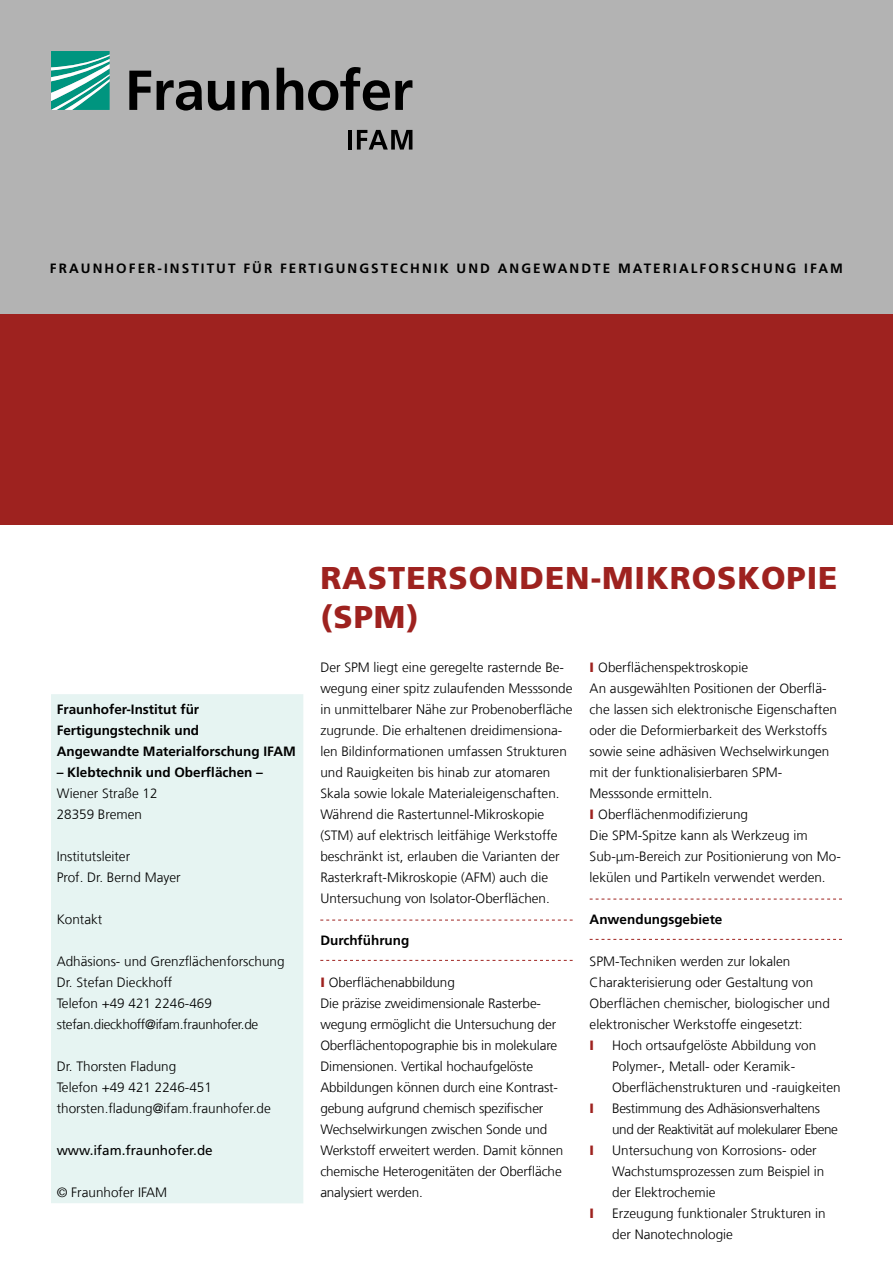
<style>
.page{position:relative;width:893px;height:1263px;background:#fff}
.page>*{position:absolute;margin:0;border:0;box-sizing:border-box;transform-origin:0 0}
.t1{font:900 31.5px/39px "Frutiger LT Com";letter-spacing:.03em;color:#9e221f}
.t2{font:300 13.5px/21px "Frutiger LT Com";color:#000}
.t3{font:700 13.5px "Frutiger LT Com";letter-spacing:.155em;color:#000}
.t4{font:700 13.5px/21px "Frutiger LT Com";color:#000}
.t5{font:300 13.5px/21px "Frutiger LT Com";letter-spacing:-.03em;color:#000}
.t6{font:13.5px "Frutiger LT Com";color:#000}
.t7{font:900 13.5px "Frutiger LT Com";color:#9e221f}
.s1{font-weight:900;color:#9e221f}
</style>
<div class="page">
<div style="left:0;top:0;width:893px;height:315px;background:#b3b3b3"></div>
<svg style="left:51px;top:51px;width:59px;height:59px;background:#4bb2a3"></svg>
<svg style="left:129px;top:67px;width:283px;height:44px"></svg>
<hr style="left:348px;top:130px;width:4px;height:20px;background:#000">
<svg style="left:357px;top:130px;width:55px;height:20px"></svg>
<div style="left:0;top:315px;width:893px;height:210px;background:#9e221f"></div>
<svg style="left:320px;top:920px;width:253px;height:1px"></svg>
<svg style="left:320px;top:960px;width:253px;height:1px"></svg>
<svg style="left:590px;top:899px;width:252px;height:1px"></svg>
<svg style="left:590px;top:939px;width:252px;height:1px"></svg>
<div style="left:51px;top:694px;width:252px;height:509px;background:#e6f4f2"></div>
<p class="t3" style="left:50px;top:260px;width:782px">Fraunhof er-institut f ür f ertigungstechnik und angewandte materialforschung I FAM</p>
<p class="t4" style="left:57px;top:699px;width:229px">Fraunhofer-Institut für<br>Fertigungstechnik und<br>Angewandte Materialforschung IFAM</p>
<p class="t4" style="left:57px;top:762px;width:208px">– Klebtechnik und Oberflächen –</p>
<p class="t2" style="left:57px;top:783px;width:102px">Wiener Straße 12<br>28359 Bremen</p>
<p class="t2" style="left:57px;top:846px;width:126px">Institutsleiter<br>Prof. Dr. Bernd Mayer</p>
<p class="t2" style="left:57px;top:909px;width:47px">Kontakt</p>
<p class="t2" style="left:57px;top:951px;width:229px">Adhäsions- und Grenzflächenforschung<br>Dr. Stefan Dieckhoff<br>Telefon +49 421 2246-469 stefan.dieckhoff@ifam.fraunhofer.de</p>
<p class="t2" style="left:57px;top:1056px;width:216px">Dr. Thorsten Fladung<br>Telefon +49 421 2246-451 thorsten.fladung@ifam.fraunhofer.de</p>
<p class="t6" style="left:57px;top:1142px;width:158px">www.ifam.fraunhofer.de</p>
<p class="t2" style="left:57px;top:1182px;width:112px">© Fraunhofer IFAM</p>
<h1 class="t1" style="left:320px;top:558px;width:519px">RASTERSONDEN-MIKROSKOPIE (SPM)</h1>
<p class="t2" style="left:320px;top:657px;width:254px">Der SPM liegt eine geregelte rasternde Be&shy;wegung einer spitz zulaufenden Messsonde in unmittelbarer Nähe zur Probenoberfläche zugrunde. Die erhaltenen dreidimensiona&shy;len Bildinformationen umfassen Strukturen und Rauigkeiten bis hinab zur atomaren Skala sowie lokale Materialeigenschaften.<br>Während die Rastertunnel-Mikroskopie (STM) auf elektrisch leitfähige Werkstoffe beschränkt ist, erlauben die Varianten der Rasterkraft-Mikroskopie (AFM) auch die Untersuchung von Isolator-Oberflächen.</p>
<p class="t3" style="left:320px;top:932px;width:90px">Durchführung</p>
<p class="t2" style="left:320px;top:972px;width:245px"><span class="s1">I</span> Oberflächenabbildung<br>Die präzise zweidimensionale Rasterbe&shy;wegung ermöglicht die Untersuchung der Oberflächentopographie bis in molekulare Dimensionen. Vertikal hochaufgelöste Abbildungen können durch eine Kontrast&shy;gebung aufgrund chemisch spezifischer Wechselwirkungen zwischen Sonde und Werkstoff erweitert werden. Damit können chemische Heterogenitäten der Oberfläche analysiert werden.</p>
<p class="t2" style="left:590px;top:657px;width:253px"><span class="s1">I</span> Oberflächenspektroskopie<br>An ausgewählten Positionen der Oberflä&shy;che lassen sich elektronische Eigenschaften oder die Deformierbarkeit des Werkstoffs sowie seine adhäsiven Wechselwirkungen mit der funktionalisierbaren SPM-Messsonde ermitteln.<br><span class="s1">I</span> Oberflächenmodifizierung<br>Die SPM-Spitze kann als Werkzeug im Sub-μm-Bereich zur Positionierung von Mo&shy;lekülen und Partikeln verwendet werden.</p>
<p class="t3" style="left:590px;top:911px;width:134px">Anwendungsgebiete</p>
<p class="t2" style="left:590px;top:951px;width:242px">SPM-Techniken werden zur lokalen Charakterisierung oder Gestaltung von Oberflächen chemischer, biologischer und elektronischer Werkstoffe eingesetzt:</p>
<p class="t7" style="left:590px;top:1037px;width:4px">I</p>
<p class="t2" style="left:612px;top:1035px;width:230px">Hoch ortsaufgelöste Abbildung von<br>Polymer-, Metall- oder Keramik-<br>Oberflächenstrukturen und -rauigkeiten</p>
<p class="t7" style="left:590px;top:1100px;width:4px">I</p>
<p class="t5" style="left:612px;top:1098px;width:227px">Bestimmung des Adhäsionsverhaltens und der Reaktivität auf molekularer Ebene</p>
<p class="t7" style="left:590px;top:1142px;width:4px">I</p>
<p class="t2" style="left:612px;top:1140px;width:214px">Untersuchung von Korrosions- oder<br>Wachstumsprozessen zum Beispiel in der Elektrochemie</p>
<p class="t7" style="left:590px;top:1205px;width:4px">I</p>
<p class="t2" style="left:612px;top:1203px;width:215px">Erzeugung funktionaler Strukturen in der Nanotechnologie</p>
</div>
